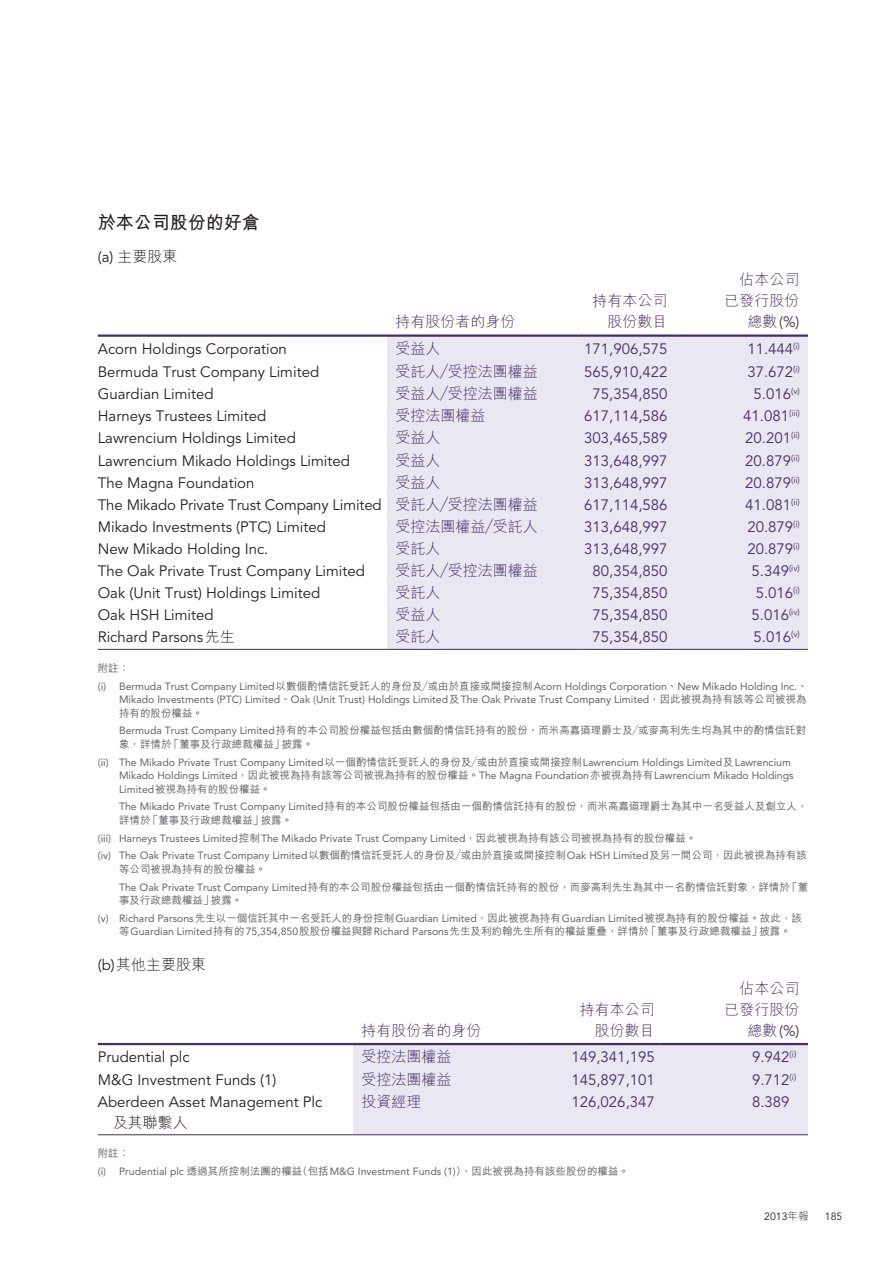
<style>
.page{position:relative;width:893px;height:1263px;background:#fff}
.page>*{position:absolute;margin:0;border:0;box-sizing:border-box;transform-origin:0 0}
.C_Subhead{font:700 18px "M Hei HK";color:#231f20}
._04E_Body{font:15px/21px "Avenir";color:#231f20}
._04E_Body-2{font:15px "Avenir";color:#472d63}
._04E_Body-3{font:300 15px/21px "M Hei HK";color:#472d63;text-align:right}
.C_Body{font:300 15px "M Hei HK";color:#231f20}
.C_Note{font:10.5px/13.5px "Avenir";color:#636366}
.C_Note-2{font:500 10.5px/13.5px "M Hei HK";color:#636366}
.t1{font:10.5px "Avenir";color:#231f20}
.s1{font-family:"Avenir";font-weight:400}
.s2{font-family:"M Hei HK";font-weight:300}
.s3{font-family:"M Hei HK";font-weight:500}
</style>
<div class="page">
<div style="left:387px;top:337px;width:421px;height:312px;background:#e8e7f2"></div>
<hr style="left:98px;top:334px;width:289px;height:3px;background:#472d63">
<hr style="left:387px;top:334px;width:191px;height:3px;background:#472d63">
<hr style="left:578px;top:334px;width:98px;height:3px;background:#472d63">
<hr style="left:676px;top:334px;width:132px;height:3px;background:#472d63">
<hr style="left:98px;top:649px;width:289px;height:1px;background:#472d63">
<hr style="left:387px;top:649px;width:191px;height:1px;background:#472d63">
<hr style="left:578px;top:649px;width:98px;height:1px;background:#472d63">
<hr style="left:676px;top:649px;width:132px;height:1px;background:#472d63">
<div style="left:353px;top:1045px;width:455px;height:89px;background:#e8e7f2"></div>
<hr style="left:98px;top:1043px;width:255px;height:2px;background:#472d63">
<hr style="left:353px;top:1043px;width:170px;height:2px;background:#472d63">
<hr style="left:523px;top:1043px;width:136px;height:2px;background:#472d63">
<hr style="left:659px;top:1043px;width:149px;height:2px;background:#472d63">
<hr style="left:98px;top:1134px;width:255px;height:1px;background:#472d63">
<hr style="left:353px;top:1134px;width:170px;height:1px;background:#472d63">
<hr style="left:523px;top:1134px;width:136px;height:1px;background:#472d63">
<hr style="left:659px;top:1134px;width:149px;height:1px;background:#472d63">
<p class="C_Subhead" style="left:98px;top:209px;width:163px">於本公司股份的好倉</p>
<p class="C_Body" style="left:98px;top:245px;width:81px"><span class="s1">(a)</span> 主要股東</p>
<p class="_04E_Body-3" style="left:395px;top:311px;width:121px">持有股份者的身份</p>
<p class="_04E_Body-3" style="left:593px;top:290px;width:76px">持有本公司股份數目</p>
<p class="_04E_Body-3" style="left:724px;top:269px;width:77px">佔本公司已發行股份總數<span class="s1">(%)</span></p>
<p class="_04E_Body" style="left:98px;top:339px;width:191px">Acorn Holdings Corporation</p>
<p class="_04E_Body-3" style="left:395px;top:338px;width:46px">受益人</p>
<p class="_04E_Body-2" style="left:584px;top:340px;width:85px">171,906,575</p>
<p class="_04E_Body-2" style="left:747px;top:340px;width:54px">11.444<sup>(i)</sup></p>
<p class="_04E_Body" style="left:98px;top:362px;width:223px">Bermuda Trust Company Limited</p>
<p class="_04E_Body-3" style="left:395px;top:360px;width:144px">受託人／受控法團權益</p>
<p class="_04E_Body-2" style="left:584px;top:363px;width:85px">565,910,422</p>
<p class="_04E_Body-2" style="left:747px;top:363px;width:54px">37.672<sup>(i)</sup></p>
<p class="_04E_Body" style="left:98px;top:384px;width:117px">Guardian Limited</p>
<p class="_04E_Body-3" style="left:395px;top:383px;width:144px">受益人／受控法團權益</p>
<p class="_04E_Body-2" style="left:592px;top:385px;width:77px">75,354,850</p>
<p class="_04E_Body-2" style="left:754px;top:385px;width:48px">5.016<sup>(v)</sup></p>
<p class="_04E_Body" style="left:98px;top:406px;width:170px">Harneys Trustees Limited</p>
<p class="_04E_Body-3" style="left:395px;top:405px;width:91px">受控法團權益</p>
<p class="_04E_Body-2" style="left:584px;top:407px;width:85px">617,114,586</p>
<p class="_04E_Body-2" style="left:743px;top:407px;width:58px">41.081<sup>(iii)</sup></p>
<p class="_04E_Body" style="left:98px;top:428px;width:200px">Lawrencium Holdings Limited</p>
<p class="_04E_Body-3" style="left:395px;top:427px;width:46px">受益人</p>
<p class="_04E_Body-2" style="left:584px;top:430px;width:85px">303,465,589</p>
<p class="_04E_Body-2" style="left:745px;top:430px;width:56px">20.201<sup>(ii)</sup></p>
<p class="_04E_Body" style="left:98px;top:450px;width:254px">Lawrencium Mikado Holdings Limited</p>
<p class="_04E_Body-3" style="left:395px;top:449px;width:46px">受益人</p>
<p class="_04E_Body-2" style="left:584px;top:452px;width:85px">313,648,997</p>
<p class="_04E_Body-2" style="left:745px;top:452px;width:56px">20.879<sup>(ii)</sup></p>
<p class="_04E_Body" style="left:98px;top:472px;width:158px">The Magna Foundation</p>
<p class="_04E_Body-3" style="left:395px;top:471px;width:46px">受益人</p>
<p class="_04E_Body-2" style="left:584px;top:474px;width:85px">313,648,997</p>
<p class="_04E_Body-2" style="left:745px;top:474px;width:56px">20.879<sup>(ii)</sup></p>
<p class="_04E_Body" style="left:98px;top:494px;width:285px">The Mikado Private Trust Company Limited</p>
<p class="_04E_Body-3" style="left:395px;top:493px;width:144px">受託人／受控法團權益</p>
<p class="_04E_Body-2" style="left:584px;top:496px;width:85px">617,114,586</p>
<p class="_04E_Body-2" style="left:745px;top:496px;width:56px">41.081<sup>(ii)</sup></p>
<p class="_04E_Body" style="left:98px;top:517px;width:230px">Mikado Investments (PTC) Limited</p>
<p class="_04E_Body-3" style="left:395px;top:515px;width:144px">受控法團權益／受託人</p>
<p class="_04E_Body-2" style="left:584px;top:518px;width:85px">313,648,997</p>
<p class="_04E_Body-2" style="left:747px;top:518px;width:54px">20.879<sup>(i)</sup></p>
<p class="_04E_Body" style="left:98px;top:539px;width:172px">New Mikado Holding Inc.</p>
<p class="_04E_Body-3" style="left:395px;top:537px;width:46px">受託人</p>
<p class="_04E_Body-2" style="left:584px;top:540px;width:85px">313,648,997</p>
<p class="_04E_Body-2" style="left:747px;top:540px;width:54px">20.879<sup>(i)</sup></p>
<p class="_04E_Body" style="left:98px;top:561px;width:269px">The Oak Private Trust Company Limited</p>
<p class="_04E_Body-3" style="left:395px;top:559px;width:144px">受託人／受控法團權益</p>
<p class="_04E_Body-2" style="left:592px;top:562px;width:77px">80,354,850</p>
<p class="_04E_Body-2" style="left:751px;top:562px;width:50px">5.349<sup>(iv)</sup></p>
<p class="_04E_Body" style="left:98px;top:583px;width:224px">Oak (Unit Trust) Holdings Limited</p>
<p class="_04E_Body-3" style="left:395px;top:581px;width:46px">受託人</p>
<p class="_04E_Body-2" style="left:592px;top:584px;width:77px">75,354,850</p>
<p class="_04E_Body-2" style="left:756px;top:584px;width:46px">5.016<sup>(i)</sup></p>
<p class="_04E_Body" style="left:98px;top:605px;width:117px">Oak HSH Limited</p>
<p class="_04E_Body-3" style="left:395px;top:604px;width:46px">受益人</p>
<p class="_04E_Body-2" style="left:592px;top:606px;width:77px">75,354,850</p>
<p class="_04E_Body-2" style="left:751px;top:606px;width:50px">5.016<sup>(iv)</sup></p>
<p class="_04E_Body" style="left:98px;top:627px;width:139px">Richard Parsons<span class="s2">先生</span></p>
<p class="_04E_Body-3" style="left:395px;top:626px;width:46px">受託人</p>
<p class="_04E_Body-2" style="left:592px;top:628px;width:77px">75,354,850</p>
<p class="_04E_Body-2" style="left:754px;top:628px;width:48px">5.016<sup>(v)</sup></p>
<p class="C_Note-2" style="left:98px;top:660px;width:33px">附註：</p>
<p class="C_Note" style="left:119px;top:679px;width:690px;text-align:justify;text-indent:-21px">(i) Bermuda Trust Company Limited<span class="s3">以數個酌情信託受託人的身份及／或由於直接或間接控制</span>Acorn Holdings Corporation<span class="s3">、</span>New Mikado Holding Inc.<span class="s3">、</span>Mikado Investments (PTC) Limited<span class="s3">、</span>Oak (Unit Trust) Holdings Limited<span class="s3">及</span>The Oak Private Trust Company Limited<span class="s3">，因此被視為持有該等公司被視為持有的股份權益。</span></p>
<p class="C_Note-2" style="left:119px;top:723px;width:689px"><span class="s1">Bermuda Trust Company Limited</span>持有的本公司股份權益包括由數個酌情信託持有的股份，而米高嘉道理爵士及／或麥高利先生均為其中的酌情信託對象，詳情於「董事及行政總裁權益」披露。</p>
<p class="C_Note" style="left:119px;top:755px;width:676px;text-indent:-21px">(ii) The Mikado Private Trust Company Limited<span class="s3">以一個酌情信託受託人的身份及／或由於直接或間接控制</span>Lawrencium Holdings Limited<span class="s3">及</span>Lawrencium<br>Mikado Holdings Limited<span class="s3">，因此被視為持有該等公司被視為持有的股份權益。</span>The Magna Foundation<span class="s3">亦被視為持有</span>Lawrencium Mikado Holdings<br>Limited<span class="s3">被視為持有的股份權益。</span></p>
<p class="C_Note-2" style="left:119px;top:799px;width:690px"><span class="s1">The Mikado Private Trust Company Limited</span>持有的本公司股份權益包括由一個酌情信託持有的股份，而米高嘉道理爵士為其中一名受益人及創立人，詳情於「董事及行政總裁權益」披露。</p>
<p class="C_Note" style="left:98px;top:831px;width:600px">(iii) Harneys Trustees Limited<span class="s3">控制</span>The Mikado Private Trust Company Limited<span class="s3">，因此被視為持有該公司被視為持有的股份權益。</span></p>
<p class="C_Note-2" style="left:119px;top:848px;width:689px;text-indent:-21px"><span class="s1">(iv) The Oak Private Trust Company Limited</span>以數個酌情信託受託人的身份及／或由於直接或間接控制<span class="s1">Oak HSH Limited</span>及另一間公司，因此被視為持有該等公司被視為持有的股份權益。</p>
<p class="C_Note-2" style="left:119px;top:879px;width:691px"><span class="s1">The Oak Private Trust Company Limited</span>持有的本公司股份權益包括由一個酌情信託持有的股份，而麥高利先生為其中一名酌情信託對象，詳情於「董事及行政總裁權益」披露。</p>
<p class="C_Note" style="left:119px;top:911px;width:684px;text-indent:-21px">(v) Richard Parsons<span class="s3">先生以一個信託其中一名受託人的身份控制</span>Guardian Limited<span class="s3">，因此被視為持有</span>Guardian Limited<span class="s3">被視為持有的股份權益。故此，該等</span>Guardian Limited<span class="s3">持有的</span>75,354,850<span class="s3">股股份權益與歸</span>Richard Parsons<span class="s3">先生及利約翰先生所有的權益重疊，詳情於「董事及行政總裁權益」披露。</span></p>
<p class="C_Body" style="left:98px;top:954px;width:110px"><span class="s1">(b)</span>其他主要股東</p>
<p class="_04E_Body-3" style="left:361px;top:1019px;width:121px">持有股份者的身份</p>
<p class="_04E_Body-3" style="left:580px;top:998px;width:76px">持有本公司股份數目</p>
<p class="_04E_Body-3" style="left:724px;top:977px;width:77px">佔本公司已發行股份總數<span class="s1">(%)</span></p>
<p class="_04E_Body" style="left:98px;top:1046px;width:93px">Prudential plc</p>
<p class="_04E_Body-3" style="left:361px;top:1045px;width:91px">受控法團權益</p>
<p class="_04E_Body-2" style="left:571px;top:1048px;width:85px">149,341,195</p>
<p class="_04E_Body-2" style="left:752px;top:1048px;width:46px">9.942<sup>(i)</sup></p>
<p class="_04E_Body" style="left:98px;top:1069px;width:180px">M&amp;G Investment Funds (1)</p>
<p class="_04E_Body-3" style="left:361px;top:1068px;width:91px">受控法團權益</p>
<p class="_04E_Body-2" style="left:571px;top:1071px;width:85px">145,897,101</p>
<p class="_04E_Body-2" style="left:752px;top:1071px;width:46px">9.712<sup>(i)</sup></p>
<p class="_04E_Body" style="left:113px;top:1091px;width:211px;text-indent:-15px">Aberdeen Asset Management Plc<span class="s2">及其聯繫人</span></p>
<p class="_04E_Body-3" style="left:361px;top:1090px;width:61px">投資經理</p>
<p class="_04E_Body-2" style="left:571px;top:1093px;width:85px">126,026,347</p>
<p class="_04E_Body-2" style="left:752px;top:1093px;width:39px">8.389</p>
<p class="C_Note-2" style="left:98px;top:1146px;width:33px">附註：</p>
<p class="C_Note" style="left:98px;top:1165px;width:533px">(i) Prudential plc <span class="s3">透過其所控制法團的權益（包括</span>M&amp;G Investment Funds (1)<span class="s3">），因此被視為持有該些股份的權益。</span></p>
<p class="t1" style="left:764px;top:1211px;width:46px">2013<span class="s2">年報</span></p>
<p class="t1" style="left:825px;top:1211px;width:19px">185</p>
</div>
